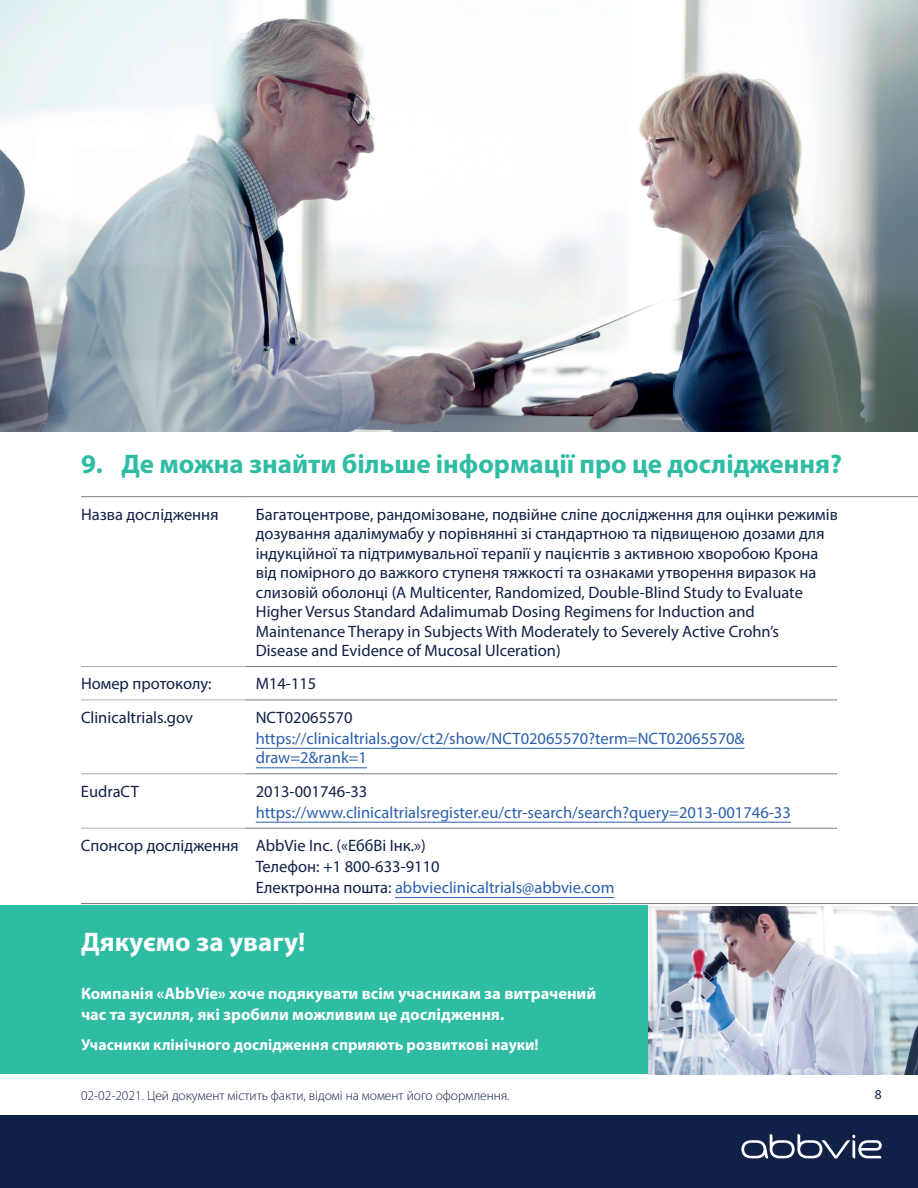
<style>
.page{position:relative;width:918px;height:1188px;background:#fff}
.page>*{position:absolute;margin:0;border:0;box-sizing:border-box;transform-origin:0 0}
.t1{font:700 27px "Myriad Pro";color:#2ebca3}
.t2{font:700 27px "Myriad Pro";color:#fff}
.t3{font:16.5px/19.5px "Myriad Pro";color:#112046}
.t4{font:16.5px/19.5px "Myriad Pro";color:#2b5fad}
.t5{font:700 16.5px/21px "Myriad Pro";color:#fff}
.t6{font:700 15.75px "Myriad Pro";color:#fff}
.t7{font:300 13.5px "Myriad Pro";color:#112046}
.t8{font:13.5px "Myriad Pro";color:#112046}
.s1{color:#2b5fad}
</style>
<div class="page">
<img style="left:648px;top:906px;width:270px;height:168px">
<img style="left:0;top:0;width:918px;height:432px">
<div style="left:0;top:1115px;width:918px;height:73px;background:#112046"></div>
<div style="left:0;top:906px;width:648px;height:168px;background:#2ebca3"></div>
<hr style="left:81px;top:496px;width:164px;height:1px;background:#767b7f">
<hr style="left:245px;top:496px;width:673px;height:1px;background:#767b7f">
<hr style="left:245px;top:666px;width:673px;height:1px;background:#767b7f">
<hr style="left:245px;top:700px;width:673px;height:1px;background:#767b7f">
<hr style="left:245px;top:774px;width:673px;height:1px;background:#767b7f">
<hr style="left:245px;top:828px;width:673px;height:1px;background:#767b7f">
<hr style="left:81px;top:903px;width:164px;height:1px;background:#767b7f">
<hr style="left:245px;top:903px;width:673px;height:1px;background:#767b7f">
<hr style="left:81px;top:666px;width:164px;height:1px;background:#a8adae">
<hr style="left:81px;top:700px;width:164px;height:1px;background:#a8adae">
<hr style="left:81px;top:774px;width:164px;height:1px;background:#a8adae">
<hr style="left:81px;top:828px;width:164px;height:1px;background:#a8adae">
<hr style="left:256px;top:748px;width:489px;height:1px;background:#2b5fad">
<hr style="left:256px;top:767px;width:111px;height:1px;background:#2b5fad">
<hr style="left:256px;top:822px;width:535px;height:1px;background:#2b5fad">
<hr style="left:395px;top:897px;width:219px;height:1px;background:#2b5fad">
<div style="left:837px;top:501px;width:81px;height:392px;background:#fff"></div>
<svg style="left:741px;top:1134px;width:141px;height:25px"></svg>
<h1 class="t1" style="left:81px;top:447px;width:763px">9. Де можна знайти більше інформації про це дослідження?</h1>
<p class="t3" style="left:81px;top:504px;width:139px">Назва дослідження</p>
<p class="t3" style="left:256px;top:504px;width:584px">Багатоцентрове, рандомізоване, подвійне сліпе дослідження для оцінки режимів дозування адалімумабу у порівнянні зі стандартною та підвищеною дозами для індукційної та підтримувальної терапії у пацієнтів з активною хворобою Крона від помірного до важкого ступеня тяжкості та ознаками утворення виразок на слизовій оболонці (A Multicenter, Randomized, Double-Blind Study to Evaluate Higher Versus Standard Adalimumab Dosing Regimens for Induction and Maintenance Therapy in Subjects With Moderately to Severely Active Crohn’s<br>Disease and Evidence of Mucosal Ulceration)</p>
<p class="t3" style="left:81px;top:674px;width:132px">Номер протоколу:</p>
<p class="t3" style="left:256px;top:674px;width:62px">M14-115</p>
<p class="t3" style="left:81px;top:707px;width:114px">Clinicaltrials.gov</p>
<p class="t3" style="left:256px;top:707px;width:98px">NCT02065570</p>
<p class="t4" style="left:256px;top:728px;width:490px">https://clinicaltrials.gov/ct2/show/NCT02065570?term=NCT02065570&amp; draw=2&amp;rank=1</p>
<p class="t3" style="left:81px;top:781px;width:59px">EudraCT</p>
<p class="t3" style="left:256px;top:781px;width:113px">2013-001746-33</p>
<p class="t4" style="left:256px;top:802px;width:537px">https://www.clinicaltrialsregister.eu/ctr-search/search?query=2013-001746-33</p>
<p class="t3" style="left:256px;top:835px;width:360px;line-height:21px;text-indent:-175px">Спонсор дослідження AbbVie Inc. («ЕббВі Інк.»)<br>Телефон: +1 800-633-9110<br>Електронна пошта: <span class="s1">abbvieclinicaltrials@abbvie.com</span></p>
<h1 class="t2" style="left:81px;top:924px;width:226px">Дякуємо за увагу!</h1>
<p class="t5" style="left:81px;top:982px;width:517px">Компанія «AbbVie» хоче подякувати всім учасникам за витрачений час та зусилля, які зробили можливим це дослідження.</p>
<p class="t6" style="left:81px;top:1034px;width:459px">Учасники клінічного дослідження сприяють розвиткові науки!</p>
<p class="t7" style="left:81px;top:1087px;width:430px">02-02-2021. Цей документ містить факти, відомі на момент його оформлення.</p>
<p class="t8" style="left:875px;top:1086px;width:8px">8</p>
</div>
